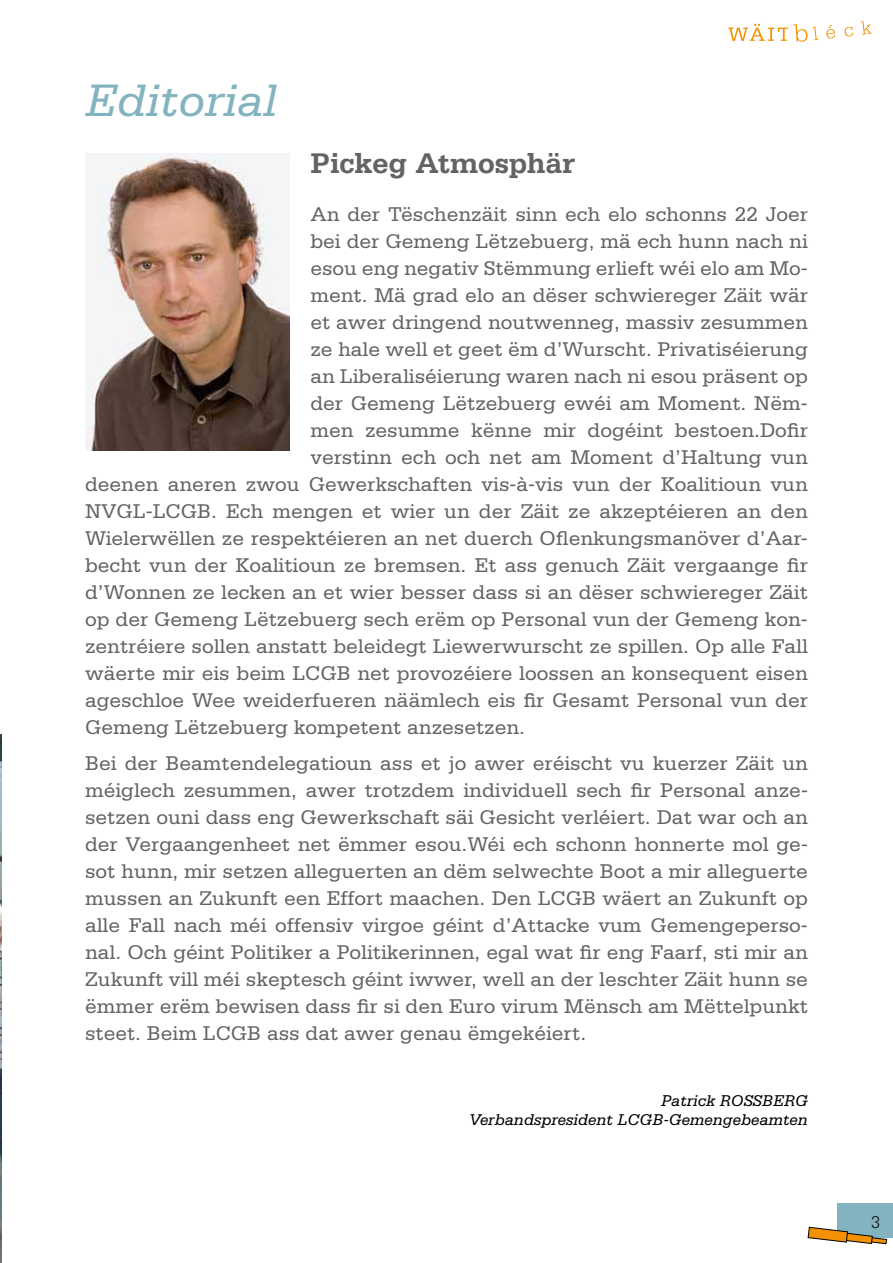
<style>
.page{position:relative;width:893px;height:1263px;background:#fff}
.page>*{position:absolute;margin:0;border:0;box-sizing:border-box;transform-origin:0 0}
.t1{font:italic 48px "Serifa Std";color:#83b3bf}
.t2{font:700 30px "Serifa Std";letter-spacing:-.005em;color:#636362}
.t3{font:21px/27px "Serifa Std";color:#636362;text-align:justify}
.t4{font:300 18px "Serifa Std";color:#000}
.t5{font:italic 16.5px/19.5px "Serifa Std";color:#000;text-align:right}
</style>
<div class="page">
<img style="left:0;top:735px;width:1px;height:528px">
<div style="left:838px;top:1203px;width:55px;height:34px;background:#83b3bf"></div>
<svg style="left:807px;top:1226px;width:80px;height:19px"></svg>
<svg style="left:826px;top:25px;width:9px;height:14px"></svg>
<svg style="left:844px;top:27px;width:9px;height:10px"></svg>
<svg style="left:861px;top:21px;width:11px;height:14px"></svg>
<svg style="left:728px;top:24px;width:90px;height:18px"></svg>
<img style="left:85px;top:153px;width:204px;height:298px">
<h1 class="t1" style="left:85px;top:74px;width:194px">Editorial</h1>
<h2 class="t2" style="left:310px;top:145px;width:266px">Pickeg Atmosphär</h2>
<p class="t3" style="left:310px;top:201px;width:499px">An der Tëschenzäit sinn ech elo schonns 22 Joer</p>
<p class="t3" style="left:310px;top:228px;width:499px">bei der Gemeng Lëtzebuerg, mä ech hunn nach ni</p>
<p class="t3" style="left:310px;top:255px;width:499px">esou eng negativ Stëmmung erlieft wéi elo am Mo-</p>
<p class="t3" style="left:310px;top:282px;width:499px">ment. Mä grad elo an dëser schwiereger Zäit wär</p>
<p class="t3" style="left:310px;top:309px;width:499px">et awer dringend noutwenneg, massiv zesummen</p>
<p class="t3" style="left:310px;top:336px;width:499px">ze hale well et geet ëm d’Wurscht. Privatiséierung</p>
<p class="t3" style="left:310px;top:363px;width:499px">an Liberaliséierung waren nach ni esou präsent op</p>
<p class="t3" style="left:310px;top:390px;width:499px">der Gemeng Lëtzebuerg ewéi am Moment. Nëm-</p>
<p class="t3" style="left:310px;top:417px;width:499px">men zesumme kënne mir dogéint bestoen.Dofir</p>
<p class="t3" style="left:310px;top:444px;width:499px">verstinn ech och net am Moment d’Haltung vun</p>
<p class="t3" style="left:85px;top:471px;width:724px">deenen aneren zwou Gewerkschaften vis-à-vis vun der Koalitioun vun</p>
<p class="t3" style="left:85px;top:498px;width:724px">NVGL-LCGB. Ech mengen et wier un der Zäit ze akzeptéieren an den</p>
<p class="t3" style="left:85px;top:525px;width:724px">Wielerwëllen ze respektéieren an net duerch Oflenkungsmanöver d’Aar-</p>
<p class="t3" style="left:85px;top:552px;width:724px">becht vun der Koalitioun ze bremsen. Et ass genuch Zäit vergaange fir</p>
<p class="t3" style="left:85px;top:579px;width:724px">d’Wonnen ze lecken an et wier besser dass si an dëser schwiereger Zäit</p>
<p class="t3" style="left:85px;top:606px;width:724px">op der Gemeng Lëtzebuerg sech erëm op Personal vun der Gemeng kon-</p>
<p class="t3" style="left:85px;top:633px;width:724px">zentréiere sollen anstatt beleidegt Liewerwurscht ze spillen. Op alle Fall</p>
<p class="t3" style="left:85px;top:660px;width:724px">wäerte mir eis beim LCGB net provozéiere loossen an konsequent eisen</p>
<p class="t3" style="left:85px;top:687px;width:724px">ageschloe Wee weiderfueren näämlech eis fir Gesamt Personal vun der</p>
<p class="t3" style="left:85px;top:714px;width:441px">Gemeng Lëtzebuerg kompetent anzesetzen.</p>
<p class="t3" style="left:85px;top:749px;width:724px">Bei der Beamtendelegatioun ass et jo awer eréischt vu kuerzer Zäit un méiglech zesummen, awer trotzdem individuell sech fir Personal anze&shy;setzen ouni dass eng Gewerkschaft säi Gesicht verléiert. Dat war och an der Vergaangenheet net ëmmer esou.Wéi ech schonn honnerte mol ge&shy;sot hunn, mir setzen alleguerten an dëm selwechte Boot a mir alleguerte mussen an Zukunft een Effort maachen. Den LCGB wäert an Zukunft op alle Fall nach méi offensiv virgoe géint d’Attacke vum Gemengeperso&shy;nal. Och géint Politiker a Politikerinnen, egal wat fir eng Faarf, sti mir an Zukunft vill méi skeptesch géint iwwer, well an der leschter Zäit hunn se ëmmer erëm bewisen dass fir si den Euro virum Mënsch am Mëttelpunkt steet. Beim LCGB ass dat awer genau ëmgekéiert.</p>
<p class="t5" style="left:469px;top:1091px;width:341px">Patrick Rossber g<br>Verbandspresident LCGB -Gemengebeamten</p>
<p class="t4" style="left:871px;top:1212px;width:10px">3</p>
</div>
